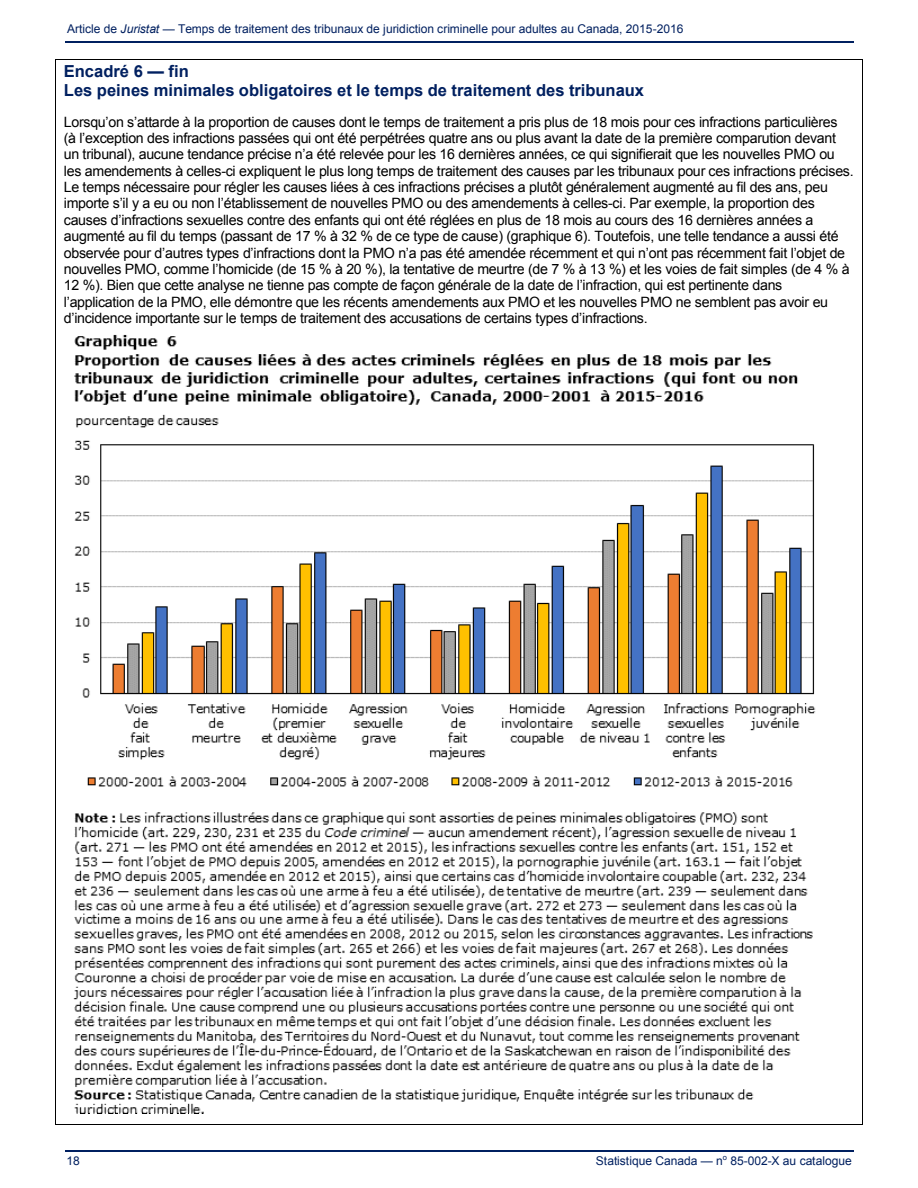
<style>
.page{position:relative;width:918px;height:1188px;background:#fff}
.page>*{position:absolute;margin:0;border:0;box-sizing:border-box;transform-origin:0 0}
.t1{font:700 16.5px/19px "Arial";color:#002060}
.t2{font:14.25px/16.4px "Arial";letter-spacing:-.025em;color:#000}
.t3{font:12px "Arial";letter-spacing:-.005em;color:#002060}
.s1{font-style:italic}
</style>
<div class="page">
<hr style="left:65px;top:1151px;width:789px;height:1px;background:#002060">
<hr style="left:65px;top:42px;width:789px;height:1px;background:#002060">
<hr style="left:56px;top:60px;width:807px;height:1px;background:#000">
<svg style="left:55px;top:60px;width:1px;height:21px"></svg>
<hr style="left:55px;top:81px;width:1px;height:32px;background:#000">
<hr style="left:863px;top:81px;width:1px;height:32px;background:#000">
<svg style="left:55px;top:113px;width:1px;height:213px"></svg>
<hr style="left:55px;top:326px;width:1px;height:788px;background:#000">
<hr style="left:863px;top:326px;width:1px;height:788px;background:#000">
<hr style="left:56px;top:1124px;width:807px;height:1px;background:#000">
<img style="left:73px;top:334px;width:743px;height:779px">
<p class="t3" style="left:67px;top:21px;width:618px">Article de <span class="s1">Juristat</span> — Temps de traitement des tribunaux de juridiction criminelle pour adultes au Canada, 2015-2016</p>
<h1 class="t1" style="left:64px;top:62px;width:582px">Encadré 6 — fin<br>Les peines minimales obligatoires et le temps de traitement des tribunaux</h1>
<p class="t2" style="left:64px;top:114px;width:791px">Lorsqu’on s’attarde à la proportion de causes dont le temps de traitement a pris plus de 18 mois pour ces infractions particulières<br>(à l’exception des infractions passées qui ont été perpétrées quatre ans ou plus avant la date de la première comparution devant un tribunal), aucune tendance précise n’a été relevée pour les 16 dernières années, ce qui signifierait que les nouvelles PMO ou les amendements à celles-ci expliquent le plus long temps de traitement des causes par les tribunaux pour ces infractions précises.<br>Le temps nécessaire pour régler les causes liées à ces infractions précises a plutôt généralement augmenté au fil des ans, peu importe s’il y a eu ou non l’établissement de nouvelles PMO ou des amendements à celles-ci. Par exemple, la proportion des causes d’infractions sexuelles contre des enfants qui ont été réglées en plus de 18 mois au cours des 16 dernières années a augmenté au fil du temps (passant de 17 % à 32 % de ce type de cause) (graphique 6). Toutefois, une telle tendance a aussi été observée pour d’autres types d’infractions dont la PMO n’a pas été amendée récemment et qui n’ont pas récemment fait l’objet de nouvelles PMO, comme l’homicide (de 15 % à 20 %), la tentative de meurtre (de 7 % à 13 %) et les voies de fait simples (de 4 % à 12 %). Bien que cette analyse ne tienne pas compte de façon générale de la date de l’infraction, qui est pertinente dans l’application de la PMO, elle démontre que les récents amendements aux PMO et les nouvelles PMO ne semblent pas avoir eu d’incidence importante sur le temps de traitement des accusations de certains types d’infractions.</p>
<p class="t3" style="left:66px;top:1153px;width:15px">18</p>
<p class="t3" style="left:596px;top:1152px;width:257px">Statistique Canada — n<sup>o</sup> 85-002-X au catalogue</p>
</div>
